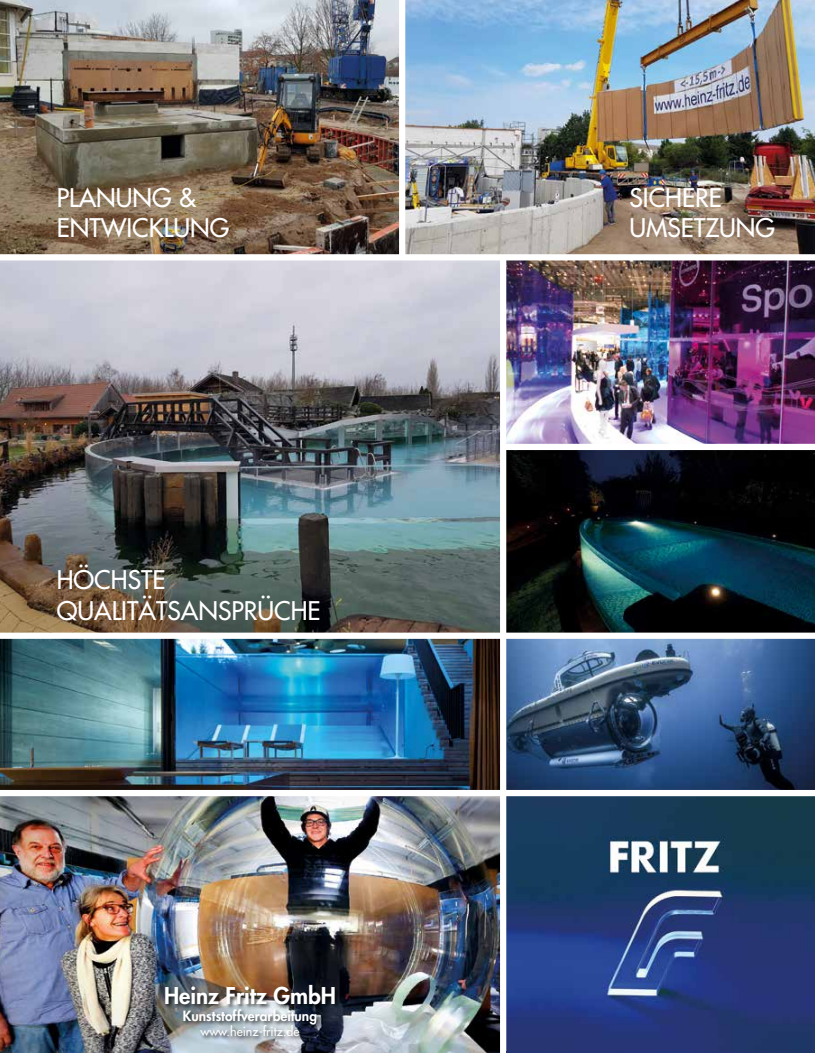
<style>
.page{position:relative;width:815px;height:1053px;background:#fff}
.page>*{position:absolute;margin:0;border:0;box-sizing:border-box;transform-origin:0 0}
.t1{font:25px/30px "Futura";color:#fff}
.t2{font:800 22.5px "Futura";color:#fff}
.t3{font:800 13.75px "Futura";color:#fff}
.t4{font:12.5px "Futura";color:#fff}
</style>
<div class="page">
<img style="left:0;top:0;width:815px;height:1052px">
<div style="left:0;top:254px;width:815px;height:6px;background:#fff"></div>
<div style="left:0;top:632px;width:815px;height:6px;background:#fff"></div>
<div style="left:0;top:789px;width:815px;height:7px;background:#fff"></div>
<div style="left:500px;top:258px;width:6px;height:794px;background:#fff"></div>
<div style="left:503px;top:444px;width:312px;height:6px;background:#fff"></div>
<div style="left:399px;top:0;width:6px;height:258px;background:#fff"></div>
<div style="left:164px;top:984px;width:177px;height:57px;background:#000;opacity:.75"></div>
<img style="left:506px;top:1051px;width:309px;height:1px">
<p class="t1" style="left:57px;top:183px;width:174px">PLANUNG &amp;<br>ENTWICKLUNG</p>
<p class="t1" style="left:57px;top:563px;width:265px;line-height:31.5px">HÖCHSTE<br>QUALITÄTSANSPRÜCHE</p>
<p class="t2" style="left:164px;top:981px;width:174px">Heinz Fritz GmbH</p>
<p class="t3" style="left:183px;top:1006px;width:136px">Kunststoffverarbeitung</p>
<p class="t4" style="left:200px;top:1023px;width:101px">www.heinz-fritz.de</p>
<p class="t1" style="left:630px;top:183px;width:147px">SICHERE<br>UMSETZUNG</p>
</div>
